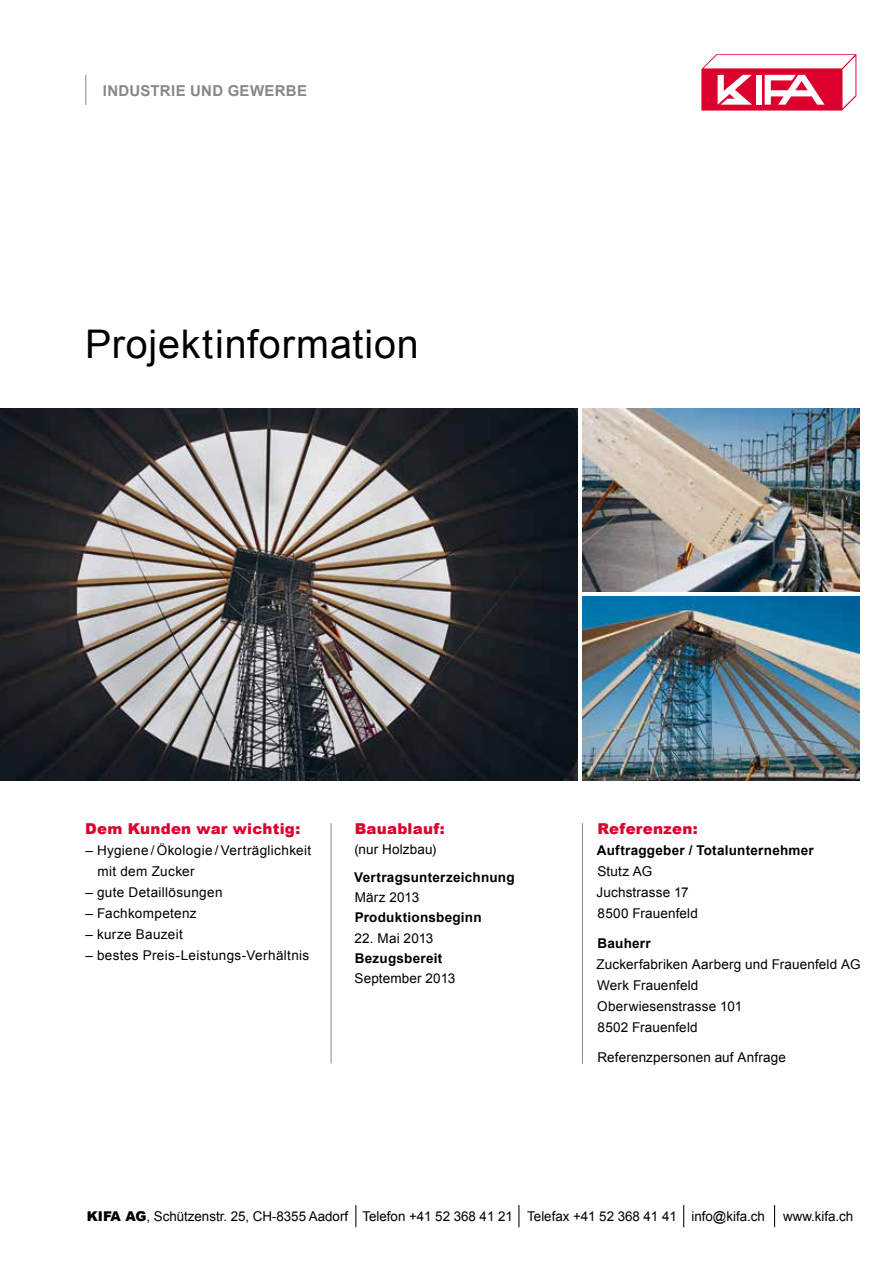
<style>
.page{position:relative;width:893px;height:1263px;background:#fff}
.page>*{position:absolute;margin:0;border:0;box-sizing:border-box;transform-origin:0 0}
.t1{font:39.45px "Arial";letter-spacing:.02em;color:#000}
.t2{font:900 15px "Arial";letter-spacing:.015em;color:#dc002e}
.t3{font:700 15px "Arial";letter-spacing:.02em;color:#87888a}
.t4{font:13.5px/21px "Arial";letter-spacing:.015em;color:#000}
.t5{font:13.5px "Arial";letter-spacing:-.005em;color:#000}
.t6{font:700 13.5px "Arial";letter-spacing:.02em;color:#000}
.s1{font-weight:900}
</style>
<div class="page">
<img style="left:582px;top:408px;width:277px;height:184px">
<img style="left:582px;top:596px;width:277px;height:184px">
<img style="left:0;top:408px;width:578px;height:372px">
<svg style="left:355px;top:1205px;width:1px;height:22px"></svg>
<svg style="left:518px;top:1205px;width:1px;height:22px"></svg>
<svg style="left:774px;top:1205px;width:1px;height:22px"></svg>
<svg style="left:683px;top:1205px;width:1px;height:22px"></svg>
<svg style="left:701px;top:54px;width:155px;height:57px"></svg>
<hr style="left:85px;top:75px;width:1px;height:30px;background:#87888a">
<hr style="left:331px;top:823px;width:1px;height:240px;background:#87888a">
<hr style="left:582px;top:823px;width:1px;height:240px;background:#87888a">
<p class="t3" style="left:103px;top:80px;width:206px">INDUSTRIE UND GEWERBE</p>
<h1 class="t1" style="left:85px;top:319px;width:335px">Projektinformation</h1>
<p class="t2" style="left:85px;top:818px;width:217px">Dem Kunden war wichtig:</p>
<p class="t4" style="left:97px;top:840px;width:215px;text-indent:-12px">– Hygiene / Ökologie /Verträglichkeit mit dem Zucker</p>
<p class="t4" style="left:85px;top:882px;width:139px">– gute Detaillösungen</p>
<p class="t4" style="left:85px;top:903px;width:113px">– Fachkompetenz</p>
<p class="t4" style="left:85px;top:924px;width:99px">– kurze Bauzeit</p>
<p class="t4" style="left:85px;top:945px;width:226px">– bestes Preis-Leistungs-Verhältnis</p>
<p class="t2" style="left:355px;top:818px;width:91px">Bauablauf:</p>
<p class="t4" style="left:354px;top:839px;width:84px">(nur Holzbau)</p>
<p class="t6" style="left:354px;top:868px;width:162px">Vertragsunterzeichnung</p>
<p class="t4" style="left:355px;top:887px;width:66px">März 2013</p>
<p class="t6" style="left:355px;top:909px;width:128px">Produktionsbeginn</p>
<p class="t4" style="left:354px;top:927px;width:80px">22. Mai 2013</p>
<p class="t6" style="left:355px;top:949px;width:89px">Bezugsbereit</p>
<p class="t4" style="left:355px;top:968px;width:102px">September 2013</p>
<p class="t2" style="left:597px;top:818px;width:102px">Referenzen:</p>
<p class="t6" style="left:597px;top:841px;width:218px">Auftraggeber / Totalunternehmer</p>
<p class="t4" style="left:596px;top:861px;width:103px">Stutz AG<br>Juchstrasse 17<br>8500 Frauenfeld</p>
<p class="t6" style="left:598px;top:934px;width:55px">Bauherr</p>
<p class="t4" style="left:596px;top:954px;width:266px">Zuckerfabriken Aarberg und Frauenfeld AG<br>Werk Frauenfeld<br>Oberwiesenstrasse 101<br>8502 Frauenfeld</p>
<p class="t4" style="left:597px;top:1047px;width:190px">Referenzpersonen auf Anfrage</p>
<p class="t5" style="left:87px;top:1207px;width:679px"><span class="s1">KIFA AG</span>, Schützenstr. 25, CH-8355 Aadorf Telefon +41 52 368 41 21 Telefax +41 52 368 41 41 info@kifa.ch</p>
<p class="t5" style="left:783px;top:1207px;width:72px">www.kifa.ch</p>
</div>
